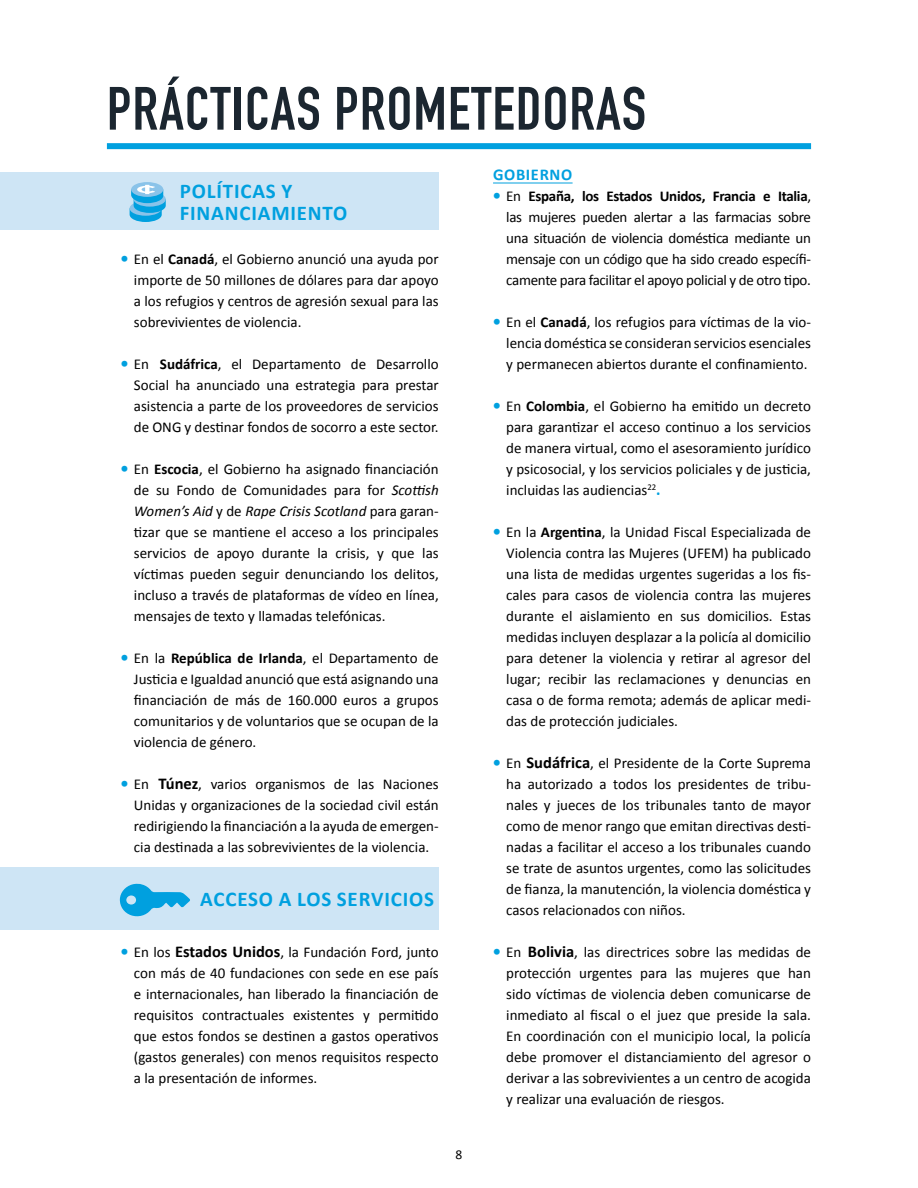
<style>
.page{position:relative;width:918px;height:1188px;background:#fff}
.page>*{position:absolute;margin:0;border:0;box-sizing:border-box;transform-origin:0 0}
.t1{font:700 60px "DIN Condensed";letter-spacing:.02em;color:#1b2630}
.t2{font:700 21px/22.5px "Calibri";letter-spacing:.04em;color:#00a0df}
.t3{font:700 16.5px "Calibri";letter-spacing:.04em;color:#00a0df}
.t4{font:15px/21px "Calibri";color:#000;text-align:justify}
.t5{font:13.5px "Calibri";color:#000}
.s1{font-weight:700;font-size:16.5px;color:#00a0df}
.s2{font-weight:700}
.s3{font-style:italic}
.s4{font-weight:700;font-size:16.5px}
</style>
<div class="page">
<div style="left:0;top:173px;width:439px;height:57px;background:#cee5f5"></div>
<div style="left:107px;top:143px;width:704px;height:6px;background:#00a0df"></div>
<hr style="left:493px;top:183px;width:80px;height:1px;background:#00a0df">
<div style="left:0;top:867px;width:439px;height:63px;background:#cee5f5"></div>
<svg style="left:120px;top:883px;width:70px;height:34px"></svg>
<svg style="left:131px;top:182px;width:32px;height:15px"></svg>
<svg style="left:130px;top:185px;width:36px;height:37px"></svg>
<h1 class="t1" style="left:107px;top:73px;width:541px">PRÁCTICAS PROMETEDORAS</h1>
<h2 class="t2" style="left:180px;top:180px;width:169px">POLÍTICAS Y<br>FINANCIAMIENTO</h2>
<p class="t4" style="left:134px;top:249px;width:306px;text-indent:-14px"><span class="s1">•</span> En el <span class="s2">Canadá</span>, el Gobierno anunció una ayuda por importe de 50 millones de dólares para dar apoyo a los refugios y centros de agresión sexual para las sobrevivientes de violencia.</p>
<p class="t4" style="left:134px;top:354px;width:306px;text-indent:-14px"><span class="s1">•</span> En <span class="s2">Sudáfrica</span>, el Departamento de Desarrollo Social ha anunciado una estrategia para prestar asistencia a parte de los proveedores de servicios de ONG y destinar fondos de socorro a este sector.</p>
<p class="t4" style="left:134px;top:459px;width:306px;text-indent:-14px"><span class="s1">•</span> En <span class="s2">Escocia</span>, el Gobierno ha asignado financiación de su Fondo de Comunidades para for <span class="s3">Scottish Women’s Aid</span> y de <span class="s3">Rape Crisis Scotland</span> para garan&shy;tizar que se mantiene el acceso a los principales servicios de apoyo durante la crisis, y que las víctimas pueden seguir denunciando los delitos, incluso a través de plataformas de vídeo en línea, mensajes de texto y llamadas telefónicas.</p>
<p class="t4" style="left:134px;top:648px;width:306px;text-indent:-14px"><span class="s1">•</span> En la <span class="s2">República de Irlanda</span>, el Departamento de Justicia e Igualdad anunció que está asignando una financiación de más de 160.000 euros a grupos comunitarios y de voluntarios que se ocupan de la violencia de género.</p>
<p class="t4" style="left:134px;top:774px;width:306px;text-indent:-13px"><span class="s1">•</span> En <span class="s4">Túnez</span>, varios organismos de las Naciones Unidas y organizaciones de la sociedad civil están redirigiendo la financiación a la ayuda de emergen&shy;cia destinada a las sobrevivientes de la violencia.</p>
<h2 class="t2" style="left:200px;top:887px;width:235px">ACCESO A LOS SERVICIOS</h2>
<p class="t4" style="left:134px;top:942px;width:306px;text-indent:-13px"><span class="s1">•</span> En los <span class="s4">Estados Unidos</span>, la Fundación Ford, junto con más de 40 fundaciones con sede en ese país e internacionales, han liberado la financiación de requisitos contractuales existentes y permitido que estos fondos se destinen a gastos operativos (gastos generales) con menos requisitos respecto a la presentación de informes.</p>
<p class="t5" style="left:456px;top:1146px;width:8px">8</p>
<p class="t3" style="left:493px;top:164px;width:81px">GOBIERNO</p>
<p class="t4" style="left:506px;top:186px;width:306px;text-indent:-14px"><span class="s1">•</span> En <span class="s2">España, los Estados Unidos, Francia e Italia</span>, las mujeres pueden alertar a las farmacias sobre una situación de violencia doméstica mediante un mensaje con un código que ha sido creado específi&shy;camente para facilitar el apoyo policial y de otro tipo.</p>
<p class="t4" style="left:506px;top:312px;width:306px;text-indent:-14px"><span class="s1">•</span> En el <span class="s2">Canadá</span>, los refugios para víctimas de la vio&shy;lencia doméstica se consideran servicios esenciales y permanecen abiertos durante el confinamiento.</p>
<p class="t4" style="left:506px;top:396px;width:306px;text-indent:-14px"><span class="s1">•</span> En <span class="s2">Colombia</span>, el Gobierno ha emitido un decreto para garantizar el acceso continuo a los servicios de manera virtual, como el asesoramiento jurídico y psicosocial, y los servicios policiales y de justicia, incluidas las audiencias<sup>22</sup><span class="s1">.</span></p>
<p class="t4" style="left:506px;top:522px;width:306px;text-indent:-13px"><span class="s1">•</span> En la <span class="s2">Argentina</span>, la Unidad Fiscal Especializada de Violencia contra las Mujeres (UFEM) ha publicado una lista de medidas urgentes sugeridas a los fis&shy;cales para casos de violencia contra las mujeres durante el aislamiento en sus domicilios. Estas medidas incluyen desplazar a la policía al domicilio para detener la violencia y retirar al agresor del lugar; recibir las reclamaciones y denuncias en casa o de forma remota; además de aplicar medi&shy;das de protección judiciales.</p>
<p class="t4" style="left:506px;top:753px;width:306px;text-indent:-14px"><span class="s1">•</span> En <span class="s4">Sudáfrica</span>, el Presidente de la Corte Suprema ha autorizado a todos los presidentes de tribu&shy;nales y jueces de los tribunales tanto de mayor como de menor rango que emitan directivas desti&shy;nadas a facilitar el acceso a los tribunales cuando se trate de asuntos urgentes, como las solicitudes de fianza, la manutención, la violencia doméstica y casos relacionados con niños.</p>
<p class="t4" style="left:506px;top:942px;width:306px;text-indent:-13px"><span class="s1">•</span> En <span class="s4">Bolivia</span>, las directrices sobre las medidas de protección urgentes para las mujeres que han sido víctimas de violencia deben comunicarse de inmediato al fiscal o el juez que preside la sala.<br>En coordinación con el municipio local, la policía debe promover el distanciamiento del agresor o derivar a las sobrevivientes a un centro de acogida y realizar una evaluación de riesgos.</p>
</div>
